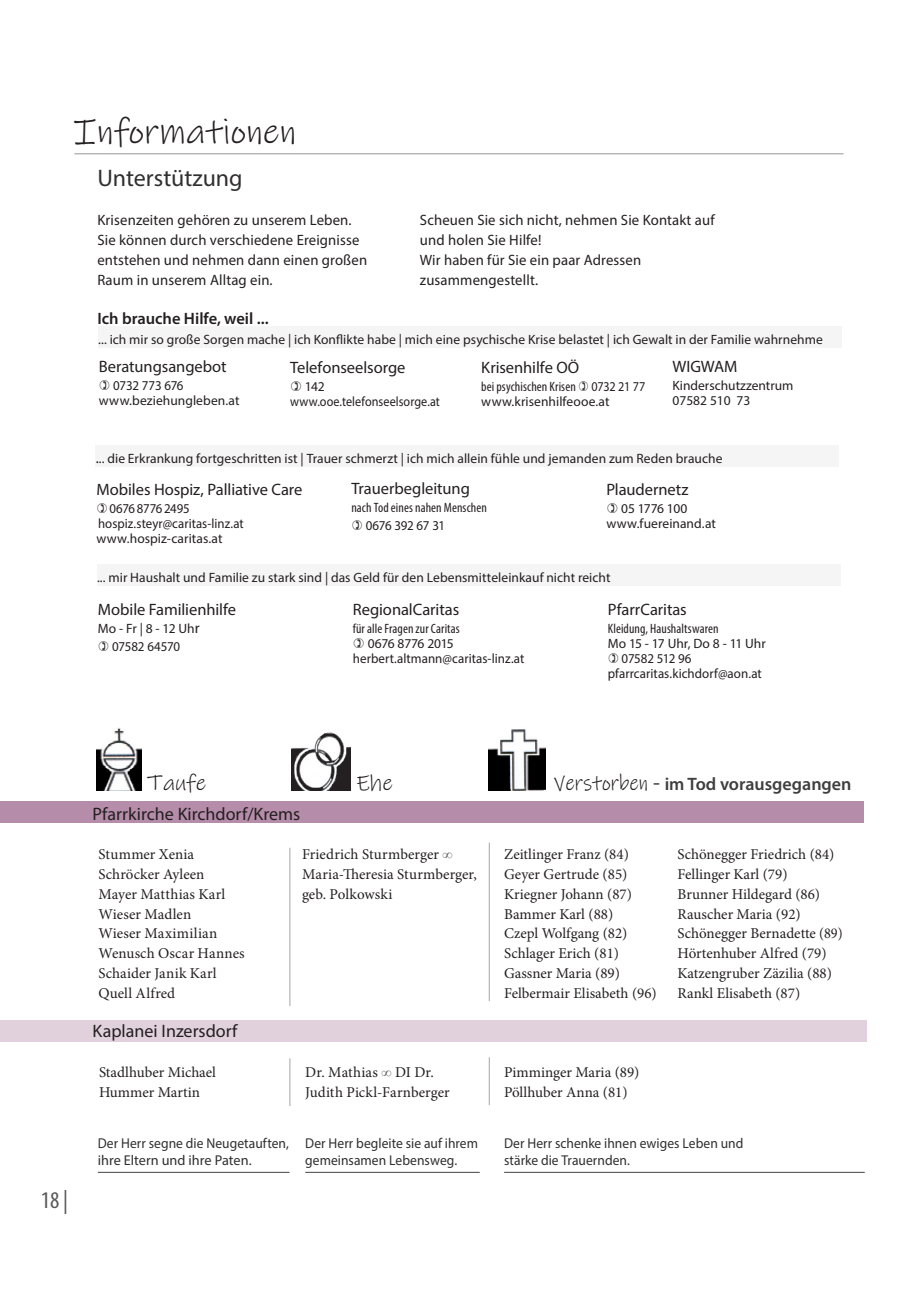
<style>
.page{position:relative;width:919px;height:1289px;background:#fff}
.page>*{position:absolute;margin:0;border:0;box-sizing:border-box;transform-origin:0 0}
.t1{font:36px "Ink Free";color:#231f20}
.t2{font:24px "Myriad Pro";color:#312f30}
.t3{font:condensed 24px "Myriad Pro";color:#57585a}
.t4{font:22.5px "Ink Free";color:#231f20}
.t5{font:18px "Myriad Pro";color:#231f20}
.t6{font:600 18px "Myriad Pro";color:#3e3e3f}
.t7{font:16.5px "Myriad Pro";letter-spacing:-.005em;color:#231f20}
.t8{font:600 16.5px "Myriad Pro";color:#231f20}
.t9{font:15px/19.8px "Minion Pro";color:#231f20}
.t10{font:15px/19.8px "Myriad Pro";letter-spacing:.01em;color:#231f20}
.t11{font:14.25px/17.1px "Myriad Pro";letter-spacing:.005em;color:#312f30;scale:.95 1}
.t12{font:13.5px/15px "Myriad Pro";letter-spacing:.005em;color:#231f20}
.t13{font:condensed 13.5px "Myriad Pro";letter-spacing:.005em;color:#231f20}
.t14{font:13.5px/15px "Myriad Pro";letter-spacing:.005em;color:#231f20;scale:.95 1}
.t15{font:13.5px/15px "Myriad Pro";letter-spacing:.005em;color:#231f20;scale:.96 1}
.t16{font:13.5px/15px "Myriad Pro";letter-spacing:.005em;color:#231f20;scale:.9 1}
.t17{font:13.5px/18px "Myriad Pro";letter-spacing:-.015em;color:#231f20;text-align:center}
.t18{font:13.5px "Myriad Pro";letter-spacing:-.03em;color:#231f20;scale:.96 1}
.t19{font:13.5px "Myriad Pro";letter-spacing:-.025em;color:#231f20;scale:.96 1}
.s1{font-stretch:condensed}
.s2{font-size:15px}
.s3{font-family:"Ink Free";font-weight:400;font-size:22.5px;color:#231f20}
.s4{font-weight:400;font-size:22.5px}
.s5{font-family:"Times New Roman";font-weight:700;font-size:14.25px;color:#636366}
</style>
<div class="page">
<hr style="left:289px;top:847px;width:1px;height:159px;background:#231f20">
<hr style="left:489px;top:842px;width:1px;height:159px;background:#231f20">
<hr style="left:289px;top:1058px;width:1px;height:48px;background:#231f20">
<hr style="left:489px;top:1057px;width:1px;height:47px;background:#231f20">
<hr style="left:98px;top:1171px;width:191px;height:1px;background:#57585a">
<hr style="left:305px;top:1171px;width:174px;height:1px;background:#57585a">
<hr style="left:504px;top:1171px;width:360px;height:1px;background:#57585a">
<img style="left:489px;top:729px;width:56px;height:61px">
<img style="left:96px;top:727px;width:46px;height:63px">
<div style="left:0;top:801px;width:863px;height:21px;background:#b58ca9"></div>
<div style="left:0;top:1020px;width:866px;height:21px;background:#e1d1dc"></div>
<hr style="left:74px;top:153px;width:769px;height:1px;background:#939598">
<div style="left:98px;top:326px;width:743px;height:22px;background:#f5f5f6"></div>
<div style="left:96px;top:445px;width:742px;height:21px;background:#f5f5f6"></div>
<div style="left:97px;top:564px;width:743px;height:21px;background:#f5f5f6"></div>
<img style="left:291px;top:732px;width:60px;height:58px">
<h1 class="t1" style="left:73px;top:108px;width:224px">Informationen</h1>
<h2 class="t2" style="left:97px;top:163px;width:147px">Unterstützung</h2>
<p class="t10" style="left:97px;top:210px;width:271px">Krisenzeiten gehören zu unserem Leben.<br>Sie können durch verschiedene Ereignisse entstehen und nehmen dann einen großen Raum in unserem Alltag ein.</p>
<p class="t8" style="left:97px;top:308px;width:173px">Ich brauche Hilfe, weil ...</p>
<p class="t10" style="left:420px;top:210px;width:296px">Scheuen Sie sich nicht, nehmen Sie Kontakt auf und holen Sie Hilfe!<br>Wir haben für Sie ein paar Adressen zusammengestellt.</p>
<p class="t12" style="left:98px;top:332px;width:726px">... ich mir so große Sorgen mache | ich Konflikte habe | mich eine psychische Krise belastet | ich Gewalt in der Familie wahrnehme</p>
<p class="t7" style="left:99px;top:356px;width:129px">Beratungsangebot</p>
<p class="t15" style="left:99px;top:377px;width:148px;text-indent:14px">0732 773 676 www.beziehungleben.at</p>
<p class="t7" style="left:290px;top:357px;width:117px">Telefonseelsorge</p>
<p class="t12" style="left:290px;top:379px;width:151px;text-indent:15px">142 www.ooe.telefonseelsorge.at</p>
<p class="t7" style="left:481px;top:357px;width:99px">Krisenhilfe OÖ</p>
<p class="t16" style="left:481px;top:379px;width:184px"><span class="s1">bei psychischen Krisen</span> 0732 21 77 www.krisenhilfeooe.at</p>
<p class="t7" style="left:672px;top:356px;width:67px">WIGWAM</p>
<p class="t12" style="left:672px;top:377px;width:122px">Kinderschutzzentrum<br>07582 510 73</p>
<p class="t12" style="left:96px;top:451px;width:628px"><span class="s2">.</span>.. die Erkrankung fortgeschritten ist | Trauer schmerzt | ich mich allein fühle und jemanden zum Reden brauche</p>
<p class="t7" style="left:96px;top:479px;width:207px">Mobiles Hospiz, Palliative Care</p>
<p class="t14" style="left:96px;top:500px;width:157px;text-indent:13px">067687762495 hospiz.steyr@caritas-linz.at www.hospiz-caritas.at</p>
<p class="t7" style="left:351px;top:478px;width:120px">Trauerbegleitung</p>
<p class="t13" style="left:351px;top:499px;width:137px">nach Tod eines nahen Menschen</p>
<p class="t18" style="left:366px;top:517px;width:84px">0676 392 67 31</p>
<p class="t7" style="left:606px;top:479px;width:84px">Plaudernetz</p>
<p class="t12" style="left:606px;top:500px;width:111px;text-indent:15px">05 1776 100 www.fuereinand.at</p>
<p class="t12" style="left:97px;top:569px;width:515px">... mir Haushalt und Familie zu stark sind | das Geld für den Lebensmitteleinkauf nicht reicht</p>
<p class="t7" style="left:98px;top:599px;width:140px">Mobile Familienhilfe</p>
<p class="t17" style="left:98px;top:619px;width:103px">Mo - Fr | 8 - 12 Uh<span class="s2">r<br></span>07582 64570</p>
<p class="t7" style="left:353px;top:599px;width:108px">RegionalCaritas</p>
<p class="t13" style="left:353px;top:620px;width:109px">für alle Fragen zur Caritas</p>
<p class="t12" style="left:353px;top:636px;width:173px;text-indent:15px">0676 8776 2015 herbert.altmann@caritas-linz.at</p>
<p class="t7" style="left:607px;top:599px;width:81px">PfarrCaritas</p>
<p class="t13" style="left:607px;top:620px;width:112px">Kleidung, Haushaltswaren</p>
<p class="t12" style="left:607px;top:636px;width:159px">Mo 15 - 17 Uhr, Do 8 - 11 Uhr</p>
<p class="t19" style="left:621px;top:650px;width:74px">07582 512 96</p>
<p class="t15" style="left:607px;top:666px;width:162px">pfarrcaritas.kichdorf@aon.at</p>
<h3 class="t4" style="left:147px;top:768px;width:60px">Taufe</h3>
<p class="t6" style="left:554px;top:772px;width:299px"><span class="s3">Verstorben</span> <span class="s4">-</span> im Tod vorausgegangen</p>
<h3 class="t4" style="left:356px;top:768px;width:38px">Ehe</h3>
<p class="t5" style="left:93px;top:802px;width:209px">Pfarrkirche Kirchdorf/Krems</p>
<p class="t9" style="left:98px;top:844px;width:148px">Stummer Xenia<br>Schröcker Ayleen<br>Mayer Matthias Karl<br>Wieser Madlen<br>Wieser Maximilian<br>Wenusch Oscar Hannes<br>Schaider Janik Karl<br>Quell Alfred</p>
<p class="t9" style="left:302px;top:844px;width:176px">Friedrich Sturmberger <span class="s5">∞<br></span>Maria-Theresia Sturmberger, geb. Polkowski</p>
<p class="t9" style="left:504px;top:844px;width:154px">Zeitlinger Franz (84)<br>Geyer Gertrude (85)<br>Kriegner Johann (87)<br>Bammer Karl (88)<br>Czepl Wolfgang (82)<br>Schlager Erich (81)<br>Gassner Maria (89)<br>Felbermair Elisabeth (96)</p>
<p class="t9" style="left:677px;top:844px;width:166px">Schönegger Friedrich (84)<br>Fellinger Karl (79)<br>Brunner Hildegard (86)<br>Rauscher Maria (92)<br>Schönegger Bernadette (89)<br>Hörtenhuber Alfred (79)<br>Katzengruber Zäzilia (88)<br>Rankl Elisabeth (87)</p>
<p class="t5" style="left:93px;top:1020px;width:146px">Kaplanei Inzersdorf</p>
<p class="t9" style="left:99px;top:1062px;width:118px">Stadlhuber Michael<br>Hummer Martin</p>
<p class="t9" style="left:504px;top:1062px;width:137px">Pimminger Maria (89)<br>Pöllhuber Anna (81)</p>
<p class="t9" style="left:305px;top:1062px;width:146px">Dr. Mathias <span class="s5">∞</span> DI Dr.<br>Judith Pickl-Farnberger</p>
<h2 class="t3" style="left:41px;top:1185px;width:29px">18 |</h2>
<p class="t11" style="left:98px;top:1134px;width:203px">Der Herr segne die Neugetauften, ihre Eltern und ihre Paten.</p>
<p class="t11" style="left:305px;top:1134px;width:183px">Der Herr begleite sie auf ihrem gemeinsamen Lebensweg.</p>
<p class="t11" style="left:504px;top:1134px;width:253px">Der Herr schenke ihnen ewiges Leben und stärke die Trauernden.</p>
</div>
